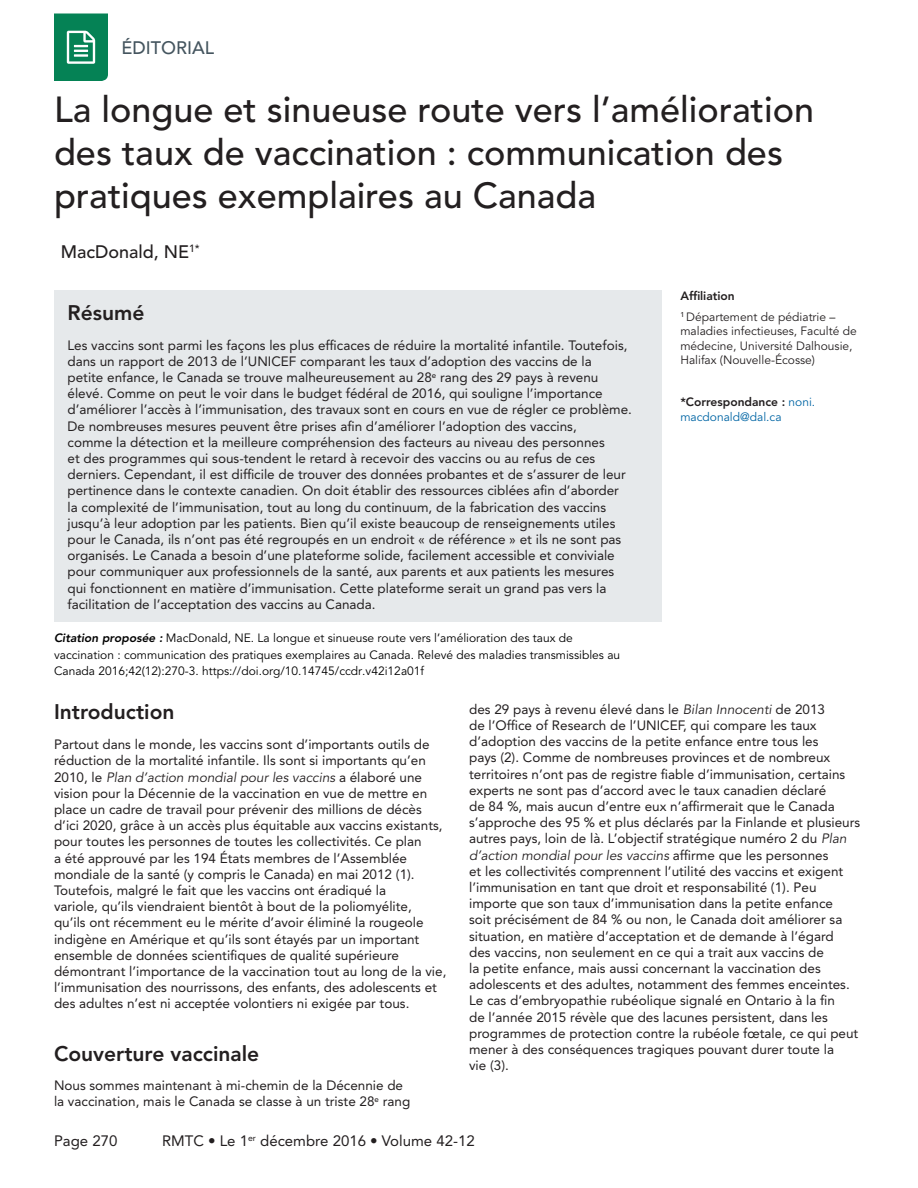
<style>
.page{position:relative;width:918px;height:1188px;background:#fff}
.page>*{position:absolute;margin:0;border:0;box-sizing:border-box;transform-origin:0 0}
.A_-_H2{font:500 36px/43.2px "Avenir LT Std";color:#231f20}
.A_-_H3{font:800 21px "Avenir LT Std";color:#231f20}
.A_-_Names{font:500 18px "Avenir LT Std";color:#231f20}
.t1{font:500 18px "Avenir LT Std";color:#45555f}
.Footer_-_Left__Page{font:15px "Avenir LT Std";color:#231f20}
.A_-_Body{font:13.5px/16.2px "Avenir LT Std";color:#231f20}
.A_-_Suggested_Citati{font:12px/16.5px "Avenir LT Std";color:#000}
.A_-_Sidebar{font:12px/14.4px "Avenir LT Std";color:#231f20}
.A_-_Sidebar-2{font:12px/14.4px "Avenir LT Std";color:#0065a4}
.A_-_Sidebar-3{font:800 12px "Avenir LT Std";color:#231f20}
.s1{font-weight:800;font-style:italic}
.s2{font-weight:800;color:#231f20}
.s3{font-style:italic}
</style>
<div class="page">
<svg style="left:54px;top:14px;width:54px;height:67px;background:#208f67"></svg>
<div style="left:54px;top:291px;width:608px;height:331px;background:#e6e9eb"></div>
<h3 class="t1" style="left:122px;top:37px;width:94px">ÉDITORIAL</h3>
<p class="A_-_H2" style="left:54px;top:89px;width:762px">La longue et sinueuse route vers l’amélioration des taux de vaccination : communication des pratiques exemplaires au Canada</p>
<p class="A_-_Names" style="left:61px;top:241px;width:141px">MacDonald, NE<sup>1*</sup></p>
<p class="A_-_H3" style="left:68px;top:300px;width:78px">Résumé</p>
<p class="A_-_Body" style="left:67px;top:337px;width:566px">Les vaccins sont parmi les façons les plus efficaces de réduire la mortalité infantile. Toutefois, dans un rapport de 2013 de l’UNICEF comparant les taux d’adoption des vaccins de la<br>petite enfance, le Canada se trouve malheureusement au 28<sup>e</sup> rang des 29 pays à revenu élevé. Comme on peut le voir dans le budget fédéral de 2016, qui souligne l’importance d’améliorer l’accès à l’immunisation, des travaux sont en cours en vue de régler ce problème.<br>De nombreuses mesures peuvent être prises afin d’améliorer l’adoption des vaccins,<br>comme la détection et la meilleure compréhension des facteurs au niveau des personnes<br>et des programmes qui sous-tendent le retard à recevoir des vaccins ou au refus de ces derniers. Cependant, il est difficile de trouver des données probantes et de s’assurer de leur pertinence dans le contexte canadien. On doit établir des ressources ciblées afin d’aborder la complexité de l’immunisation, tout au long du continuum, de la fabrication des vaccins jusqu’à leur adoption par les patients. Bien qu’il existe beaucoup de renseignements utiles pour le Canada, ils n’ont pas été regroupés en un endroit « de référence » et ils ne sont pas organisés. Le Canada a besoin d’une plateforme solide, facilement accessible et conviviale pour communiquer aux professionnels de la santé, aux parents et aux patients les mesures qui fonctionnent en matière d’immunisation. Cette plateforme serait un grand pas vers la facilitation de l’acceptation des vaccins au Canada.</p>
<p class="A_-_Suggested_Citati" style="left:54px;top:630px;width:568px"><span class="s1">Citation proposée :</span> MacDonald, NE. La longue et sinueuse route vers l’amélioration des taux de vaccination : communication des pratiques exemplaires au Canada. Relevé des maladies transmissibles au<br>Canada 2016;42(12):270-3. https://doi.org/10.14745/ccdr.v42i12a01f</p>
<p class="A_-_Sidebar-3" style="left:680px;top:288px;width:56px">Affiliation</p>
<p class="A_-_Sidebar" style="left:680px;top:310px;width:178px"><sup>1</sup> Département de pédiatrie – maladies infectieuses, Faculté de médecine, Université Dalhousie,<br>Halifax (Nouvelle-Écosse)</p>
<p class="A_-_Sidebar-2" style="left:680px;top:395px;width:136px"><span class="s2">*Correspondance :</span> noni. macdonald@dal.ca</p>
<p class="A_-_H3" style="left:54px;top:700px;width:122px">Introduction</p>
<p class="A_-_Body" style="left:54px;top:736px;width:394px">Partout dans le monde, les vaccins sont d’importants outils de réduction de la mortalité infantile. Ils sont si importants qu’en 2010, le <span class="s3">Plan d’action mondial pour les vaccins</span> a élaboré une vision pour la Décennie de la vaccination en vue de mettre en place un cadre de travail pour prévenir des millions de décès d’ici 2020, grâce à un accès plus équitable aux vaccins existants, pour toutes les personnes de toutes les collectivités. Ce plan<br>a été approuvé par les 194 États membres de l’Assemblée mondiale de la santé (y compris le Canada) en mai 2012 (1).<br>Toutefois, malgré le fait que les vaccins ont éradiqué la<br>variole, qu’ils viendraient bientôt à bout de la poliomyélite, qu’ils ont récemment eu le mérite d’avoir éliminé la rougeole indigène en Amérique et qu’ils sont étayés par un important ensemble de données scientifiques de qualité supérieure démontrant l’importance de la vaccination tout au long de la vie, l’immunisation des nourrissons, des enfants, des adolescents et des adultes n’est ni acceptée volontiers ni exigée par tous.</p>
<p class="A_-_H3" style="left:54px;top:1041px;width:207px">Couverture vaccinale</p>
<p class="A_-_Body" style="left:54px;top:1078px;width:358px">Nous sommes maintenant à mi-chemin de la Décennie de la vaccination, mais le Canada se classe à un triste 28<sup>e</sup> rang</p>
<p class="A_-_Body" style="left:469px;top:701px;width:393px">des 29 pays à revenu élevé dans le <span class="s3">Bilan Innocenti</span> de 2013<br>de l’Office of Research de l’UNICEF, qui compare les taux d’adoption des vaccins de la petite enfance entre tous les<br>pays (2). Comme de nombreuses provinces et de nombreux territoires n’ont pas de registre fiable d’immunisation, certains experts ne sont pas d’accord avec le taux canadien déclaré<br>de 84 %, mais aucun d’entre eux n’affirmerait que le Canada s’approche des 95 % et plus déclarés par la Finlande et plusieurs autres pays, loin de là. L’objectif stratégique numéro 2 du <span class="s3">Plan d’action mondial pour les vaccins</span> affirme que les personnes<br>et les collectivités comprennent l’utilité des vaccins et exigent l’immunisation en tant que droit et responsabilité (1). Peu importe que son taux d’immunisation dans la petite enfance<br>soit précisément de 84 % ou non, le Canada doit améliorer sa situation, en matière d’acceptation et de demande à l’égard<br>des vaccins, non seulement en ce qui a trait aux vaccins de<br>la petite enfance, mais aussi concernant la vaccination des adolescents et des adultes, notamment des femmes enceintes.<br>Le cas d’embryopathie rubéolique signalé en Ontario à la fin<br>de l’année 2015 révèle que des lacunes persistent, dans les programmes de protection contre la rubéole fœtale, ce qui peut mener à des conséquences tragiques pouvant durer toute la<br>vie (3).</p>
<p class="Footer_-_Left__Page" style="left:54px;top:1133px;width:65px">Page 270</p>
<p class="Footer_-_Left__Page" style="left:162px;top:1133px;width:314px">RMTC • Le 1<sup>er</sup> décembre 2016 • Volume 42-12</p>
</div>
